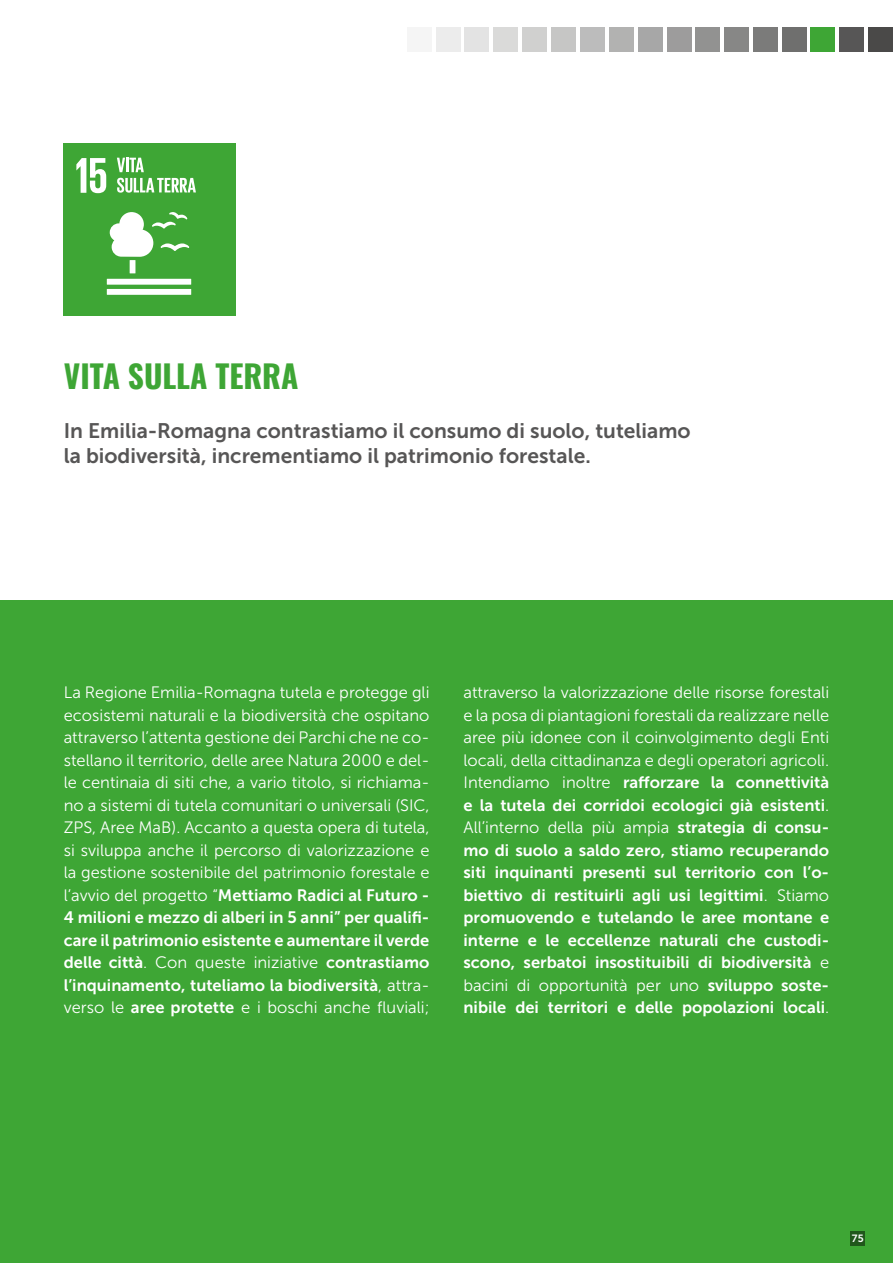
<style>
.page{position:relative;width:893px;height:1263px;background:#fff}
.page>*{position:absolute;margin:0;border:0;box-sizing:border-box;transform-origin:0 0}
.t1{font:31.5px "Oswald";color:#3ea635}
.t2{font:21px/25.2px "Museo Sans 700";color:#575656}
.t3{font:16.5px/22.5px "Museo Sans 300";color:#fff;text-align:justify}
.t4{font:16.5px/22.5px "Museo Sans 700";color:#fff;text-align:justify}
.t5{font:10.5px "Museo Sans 700";color:#fff}
.s1{font-family:"Museo Sans 300"}
.s2{font-family:"Museo Sans 700"}
</style>
<div class="page">
<div style="left:0;top:601px;width:893px;height:662px;background:#3ea635"></div>
<div style="left:850px;top:1231px;width:15px;height:14px;background:#20571b"></div>
<div style="left:868px;top:27px;width:25px;height:24px;background:#4a4948"></div>
<div style="left:580px;top:27px;width:25px;height:24px;background:#bcbcbc"></div>
<div style="left:609px;top:27px;width:24px;height:24px;background:#b2b2b1"></div>
<div style="left:638px;top:27px;width:24px;height:24px;background:#a7a7a7"></div>
<div style="left:667px;top:27px;width:24px;height:24px;background:#9d9c9c"></div>
<div style="left:696px;top:27px;width:24px;height:24px;background:#929291"></div>
<div style="left:725px;top:27px;width:24px;height:24px;background:#878786"></div>
<div style="left:753px;top:27px;width:25px;height:24px;background:#7b7b7a"></div>
<div style="left:782px;top:27px;width:25px;height:24px;background:#6f6f6e"></div>
<div style="left:436px;top:27px;width:24px;height:24px;background:#ececec"></div>
<div style="left:465px;top:27px;width:24px;height:24px;background:#e3e3e3"></div>
<div style="left:494px;top:27px;width:24px;height:24px;background:#dadad9"></div>
<div style="left:522px;top:27px;width:25px;height:24px;background:#d0d0cf"></div>
<div style="left:551px;top:27px;width:25px;height:24px;background:#c6c6c5"></div>
<div style="left:407px;top:27px;width:24px;height:24px;background:#f5f5f5"></div>
<div style="left:811px;top:27px;width:24px;height:24px;background:#3ea635"></div>
<div style="left:840px;top:27px;width:24px;height:24px;background:#575656"></div>
<div style="left:64px;top:144px;width:172px;height:172px;background:#3ea635"></div>
<svg style="left:76px;top:158px;width:30px;height:35px"></svg>
<div style="left:130px;top:260px;width:5px;height:13px;background:#fff"></div>
<div style="left:107px;top:279px;width:84px;height:6px;background:#fff"></div>
<div style="left:107px;top:289px;width:84px;height:6px;background:#fff"></div>
<svg style="left:110px;top:212px;width:79px;height:45px"></svg>
<svg style="left:117px;top:158px;width:27px;height:14px"></svg>
<svg style="left:117px;top:178px;width:79px;height:15px"></svg>
<h1 class="t1" style="left:64px;top:349px;width:236px">VITA SULLA TERRA</h1>
<p class="t2" style="left:64px;top:418px;width:628px">In Emilia-Romagna contrastiamo il consumo di suolo, tuteliamo la biodiversità, incrementiamo il patrimonio forestale.</p>
<p class="t3" style="left:64px;top:681px;width:367px">La Regione Emilia-Romagna tutela e protegge gli ecosistemi naturali e la biodiversità che ospitano attraverso l’attenta gestione dei Parchi che ne co&shy;stellano il territorio, delle aree Natura 2000 e del&shy;le centinaia di siti che, a vario titolo, si richiama&shy;no a sistemi di tutela comunitari o universali (SIC, ZPS, Aree MaB). Accanto a questa opera di tutela, si sviluppa anche il percorso di valorizzazione e la gestione sostenibile del patrimonio forestale e</p>
<p class="t4" style="left:64px;top:884px;width:367px"><span class="s1">l’avvio del progetto “</span>Mettiamo Radici al Futuro - 4 milioni e mezzo di alberi in 5 anni” per qualifi&shy;care il patrimonio esistente e aumentare il verde delle città<span class="s1">. Con queste iniziative</span> contrastiamo l’inquinamento, tuteliamo la biodiversità<span class="s1">, attra-</span></p>
<p class="t3" style="left:64px;top:996px;width:367px">verso le <span class="s2">aree protette</span> e i boschi anche fluviali;</p>
<p class="t3" style="left:463px;top:681px;width:367px">attraverso la valorizzazione delle risorse forestali e la posa di piantagioni forestali da realizzare nelle aree più idonee con il coinvolgimento degli Enti locali, della cittadinanza e degli operatori agricoli.</p>
<p class="t4" style="left:463px;top:771px;width:367px"><span class="s1">Intendiamo inoltre</span> rafforzare la connettività e la tutela dei corridoi ecologici già esistenti<span class="s1">.</span></p>
<p class="t3" style="left:463px;top:816px;width:367px">All’interno della più ampia <span class="s2">strategia di consu-</span></p>
<p class="t4" style="left:463px;top:839px;width:367px">mo di suolo a saldo zero, stiamo recuperando siti inquinanti presenti sul territorio con l’o&shy;biettivo di restituirli agli usi legittimi<span class="s1">. Stiamo </span>promuovendo e tutelando le aree montane e interne e le eccellenze naturali che custodi&shy;scono, serbatoi insostituibili di biodiversità <span class="s1">e</span></p>
<p class="t3" style="left:463px;top:974px;width:367px">bacini di opportunità per uno <span class="s2">sviluppo soste-</span></p>
<p class="t4" style="left:463px;top:996px;width:367px">nibile dei territori e delle popolazioni locali<span class="s1">.</span></p>
<p class="t5" style="left:852px;top:1232px;width:13px">75</p>
</div>
